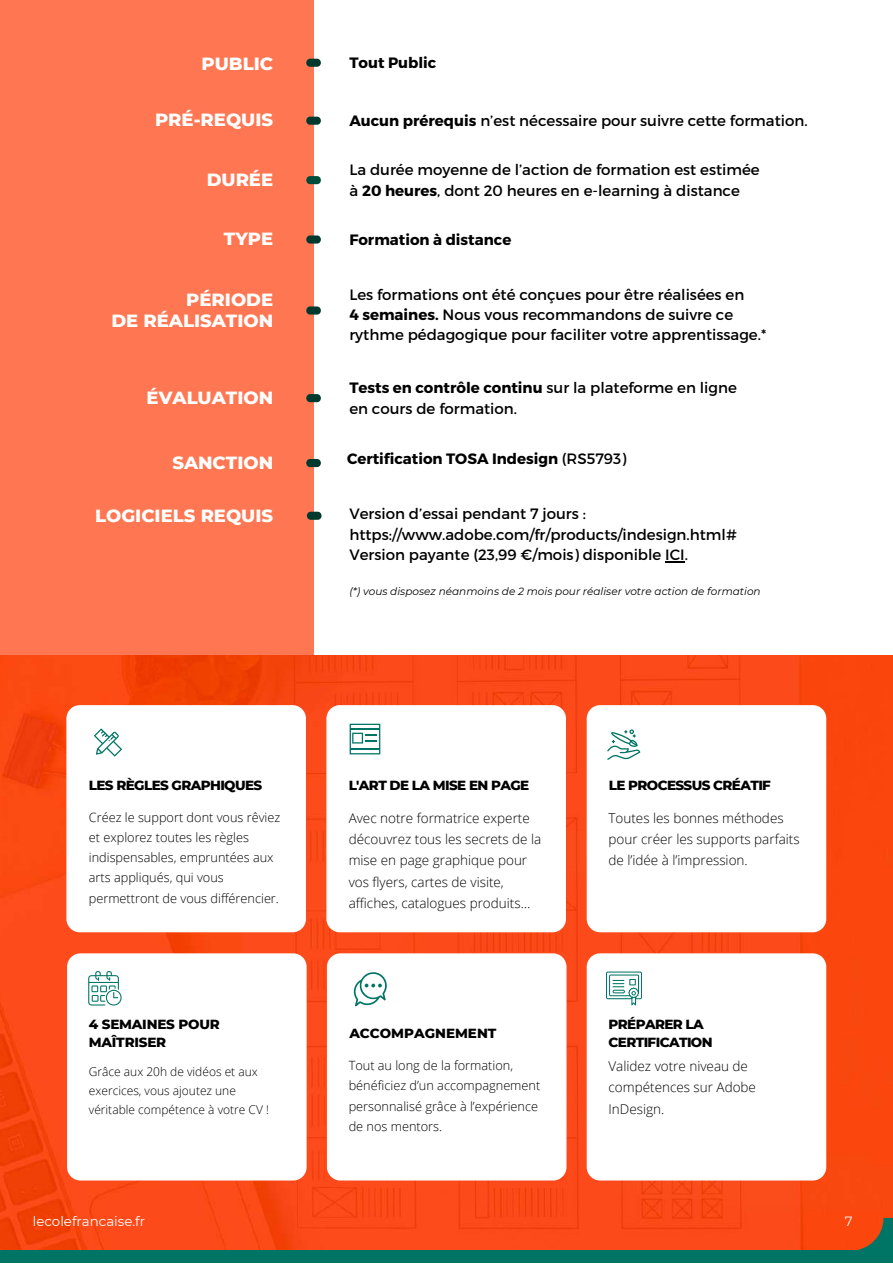
<style>
.page{position:relative;width:893px;height:1264px;background:#fff}
.page>*{position:absolute;margin:0;border:0;box-sizing:border-box;transform-origin:0 0}
.t1{font:800 18px/21.3px "Montserrat";color:#fff;text-align:right}
.t2{font:15px/20.2px "Montserrat";color:#000}
.t3{font:700 15px "Montserrat";color:#000}
.t4{font:300 13.5px/21.3px "Open Sans";color:#000}
.t5{font:800 13.5px/18px "Montserrat";letter-spacing:-.045em;color:#000}
.t6{font:800 13.5px/18px "Montserrat";letter-spacing:-.015em;color:#000}
.t7{font:800 13.5px "Montserrat";color:#000}
.t8{font:13.35px "Montserrat";color:#fff}
.t9{font:300 12.75px/20.1px "Open Sans";color:#000}
.t10{font:300 12px/19px "Open Sans";color:#000}
.t11{font:italic 10.5px "Montserrat";color:#000}
.s1{font-weight:700}
.s2{font-weight:400}
</style>
<div class="page">
<div style="left:0;top:0;width:313px;height:671px;background:#ff7752"></div>
<img style="left:0;top:655px;width:892px;height:595px">
<div style="left:306px;top:59px;width:15px;height:8px;background:#003a2e;border-radius:4px"></div>
<div style="left:306px;top:117px;width:15px;height:8px;background:#003a2e;border-radius:4px"></div>
<div style="left:306px;top:176px;width:15px;height:8px;background:#004c3c;border-radius:4px"></div>
<div style="left:306px;top:235px;width:15px;height:8px;background:#003a2e;border-radius:4px"></div>
<div style="left:306px;top:306px;width:15px;height:8px;background:#003a2e;border-radius:4px"></div>
<div style="left:306px;top:394px;width:15px;height:8px;background:#003a2e;border-radius:4px"></div>
<div style="left:306px;top:459px;width:15px;height:8px;background:#003a2e;border-radius:4px"></div>
<div style="left:66px;top:705px;width:240px;height:227px;background:#fff;border-radius:13px"></div>
<div style="left:327px;top:953px;width:239px;height:227px;background:#fff;border-radius:13px"></div>
<div style="left:326px;top:705px;width:240px;height:227px;background:#fff;border-radius:13px"></div>
<div style="left:67px;top:953px;width:239px;height:227px;background:#fff;border-radius:13px"></div>
<div style="left:586px;top:705px;width:240px;height:227px;background:#fff;border-radius:13px"></div>
<div style="left:586px;top:953px;width:240px;height:227px;background:#fff;border-radius:13px"></div>
<div style="left:307px;top:511px;width:14px;height:9px;background:#003a2e;border-radius:4px"></div>
<svg style="left:606px;top:971px;width:36px;height:34px"></svg>
<svg style="left:94px;top:728px;width:28px;height:28px"></svg>
<svg style="left:349px;top:723px;width:31px;height:31px"></svg>
<svg style="left:607px;top:729px;width:33px;height:31px"></svg>
<svg style="left:88px;top:971px;width:34px;height:34px"></svg>
<svg style="left:353px;top:972px;width:34px;height:35px"></svg>
<svg style="left:665px;top:561px;width:19px;height:1px"></svg>
<svg style="left:830px;top:1217px;width:62px;height:33px"></svg>
<div style="left:0;top:1250px;width:892px;height:12px;background:#007565"></div>
<p class="t1" style="left:201px;top:53px;width:73px">PUBLIC</p>
<p class="t1" style="left:155px;top:109px;width:120px">PRÉ-REQUIS</p>
<p class="t1" style="left:207px;top:168px;width:68px">DURÉE</p>
<p class="t1" style="left:224px;top:228px;width:51px">TYPE</p>
<p class="t1" style="left:111px;top:289px;width:163px">PÉRIODE<br>DE RÉALISATION</p>
<p class="t1" style="left:147px;top:387px;width:128px">ÉVALUATION</p>
<p class="t1" style="left:172px;top:452px;width:102px">SANCTION</p>
<p class="t3" style="left:349px;top:53px;width:88px">Tout Public</p>
<p class="t2" style="left:349px;top:110px;width:460px"><span class="s1">Aucun prérequis</span> n’est nécessaire pour suivre cette formation.</p>
<p class="t2" style="left:349px;top:159px;width:412px">La durée moyenne de l’action de formation est estimée à <span class="s1">20 heures</span>, dont 20 heures en e-learning à distance</p>
<p class="t3" style="left:349px;top:230px;width:163px">Formation à distance</p>
<p class="t2" style="left:349px;top:284px;width:418px">Les formations ont été conçues pour être réalisées en<br><span class="s1">4 semaines.</span> Nous vous recommandons de suivre ce rythme pédagogique pour faciliter votre apprentissage.*</p>
<p class="t2" style="left:349px;top:377px;width:389px"><span class="s1">Tests en contrôle continu</span> sur la plateforme en ligne en cours de formation.</p>
<p class="t3" style="left:347px;top:449px;width:281px">Certification TOSA Indesign <span class="s2">(RS5793)</span></p>
<p class="t1" style="left:95px;top:504px;width:179px">LOGICIELS REQUIS</p>
<p class="t2" style="left:349px;top:503px;width:389px">Version d’essai pendant 7 jours : https://www.adobe.com/fr/products/indesign.html#<br>Version payante (23,99 €/mois) disponible ICI.</p>
<p class="t11" style="left:349px;top:584px;width:413px">(*) vous disposez néanmoins de 2 mois pour réaliser votre action de formation</p>
<p class="t5" style="left:89px;top:776px;width:175px">LES RÈGLES GRAPHIQUES</p>
<p class="t9" style="left:89px;top:807px;width:193px">Créez le support dont vous rêviez et explorez toutes les règles indispensables, empruntées aux arts appliqués, qui vous permettront de vous différencier.</p>
<p class="t6" style="left:89px;top:1015px;width:132px">4 SEMAINES POUR<br>MAÎTRISER</p>
<p class="t10" style="left:89px;top:1061px;width:181px">Grâce aux 20h de vidéos et aux exercices, vous ajoutez une véritable compétence à votre CV !</p>
<p class="t5" style="left:348px;top:776px;width:182px">L'ART DE LA MISE EN PAGE</p>
<p class="t4" style="left:348px;top:806px;width:194px">Avec notre formatrice experte découvrez tous les secrets de la mise en page graphique pour vos flyers, cartes de visite, affiches, catalogues produits…</p>
<p class="t7" style="left:349px;top:1025px;width:149px">ACCOMPAGNEMENT</p>
<p class="t9" style="left:348px;top:1055px;width:193px">Tout au long de la formation, bénéficiez d’un accompagnement personnalisé grâce à l’expérience de nos mentors.</p>
<p class="t5" style="left:608px;top:776px;width:164px">LE PROCESSUS CRÉATIF</p>
<p class="t4" style="left:608px;top:806px;width:193px">Toutes les bonnes méthodes pour créer les supports parfaits de l’idée à l’impression.</p>
<p class="t5" style="left:608px;top:1015px;width:106px">PRÉPARER LA<br>CERTIFICATION</p>
<p class="t4" style="left:608px;top:1054px;width:149px">Validez votre niveau de compétences sur Adobe<br>InDesign.</p>
<p class="t8" style="left:33px;top:1212px;width:114px">lecolefrancaise.fr</p>
<p class="t8" style="left:844px;top:1212px;width:9px">7</p>
</div>
